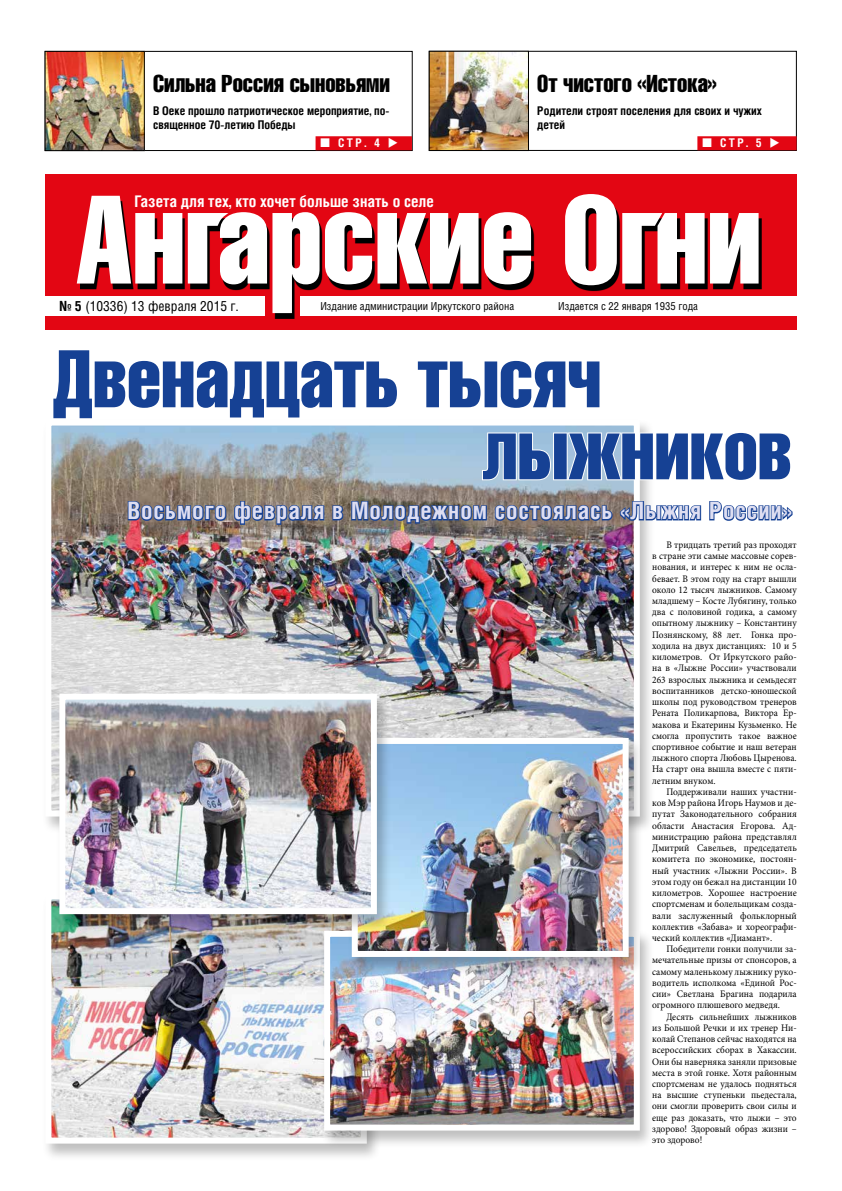
<style>
.page{position:relative;width:842px;height:1191px;background:#fff}
.page>*{position:absolute;margin:0;border:0;box-sizing:border-box;transform-origin:0 0}
.t1{font:80px/72px "Helios Compressed";color:#164194}
.t2{font:700 24px "Helios Cond";letter-spacing:.04em;color:#dedef1}
.t3{font:24px "Helios Compressed";color:#000}
.t4{font:700 16px "Helios Cond";color:#fff}
.t5{font:14px "Helios Cond";color:#000}
.t6{font:700 12px/14.4px "Helios Cond";color:#000}
.t7{font:700 12px "Helios Cond";letter-spacing:.2em;color:#fff}
.t8{font:11px "Helios Cond";color:#000}
.t9{font:10px/11.2px "Minion Pro";color:#000;text-align:justify;scale:.94 1}
.t10{font:10px/11.2px "Minion Pro";color:#000;text-align:justify;scale:.95 1}
.s1{font-weight:700}
</style>
<div class="page">
<div style="left:45px;top:174px;width:752px;height:156px;background:#e30613"></div>
<div style="left:300px;top:296px;width:497px;height:20px;background:#fff"></div>
<div style="left:45px;top:296px;width:220px;height:20px;background:#fff"></div>
<svg style="left:272px;top:213px;width:489px;height:106px"></svg>
<svg style="left:77px;top:194px;width:681px;height:119px;fill:#fff"></svg>
<div style="left:429px;top:51px;width:368px;height:100px;border:1px solid #000"></div>
<img style="left:431px;top:53px;width:96px;height:96px">
<div style="left:429px;top:51px;width:100px;height:100px;border:1px solid #000"></div>
<div style="left:45px;top:51px;width:367px;height:100px;border:1px solid #000"></div>
<img style="left:47px;top:53px;width:96px;height:96px">
<div style="left:45px;top:51px;width:100px;height:100px;border:1px solid #000"></div>
<div style="left:697px;top:136px;width:100px;height:14px;background:#e30613"></div>
<div style="left:316px;top:136px;width:96px;height:14px;background:#e30613"></div>
<div style="left:41px;top:418px;width:614px;height:416px;background:#000;opacity:.25"></div>
<img style="left:52px;top:426px;width:581px;height:383px">
<div style="left:45px;top:419px;width:595px;height:397px;border:6px solid #fff"></div>
<svg style="left:51px;top:418px;width:348px;height:2px"></svg>
<svg style="left:127px;top:492px;width:100px;height:32px;background:#656576"></svg>
<svg style="left:233px;top:500px;width:92px;height:26px;background:#58637f"></svg>
<svg style="left:331px;top:504px;width:13px;height:17px"></svg>
<svg style="left:350px;top:431px;width:443px;height:93px"></svg>
<div style="left:41px;top:892px;width:341px;height:269px;background:#000;opacity:.25"></div>
<img style="left:52px;top:900px;width:268px;height:236px">
<div style="left:45px;top:893px;width:322px;height:250px;border:6px solid #fff"></div>
<div style="left:320px;top:929px;width:335px;height:219px;background:#000;opacity:.25"></div>
<img style="left:331px;top:937px;width:302px;height:186px">
<div style="left:324px;top:930px;width:316px;height:200px;border:6px solid #fff"></div>
<div style="left:348px;top:737px;width:296px;height:238px;background:#000;opacity:.25"></div>
<img style="left:359px;top:745px;width:263px;height:205px">
<div style="left:352px;top:738px;width:277px;height:219px;border:6px solid #fff"></div>
<div style="left:55px;top:692px;width:337px;height:240px;background:#000;opacity:.25"></div>
<img style="left:66px;top:700px;width:304px;height:207px">
<div style="left:59px;top:693px;width:318px;height:221px;border:6px solid #fff"></div>
<h2 class="t3" style="left:537px;top:69px;width:181px">От чистого «Истока»</h2>
<p class="t6" style="left:537px;top:103px;width:226px">Родители строят поселения для своих и чужих детей</p>
<h2 class="t3" style="left:153px;top:69px;width:238px">Сильна Россия сыновьями</h2>
<p class="t6" style="left:153px;top:103px;width:238px">В Оеке прошло патриотическое мероприятие, по&shy;священное 70-летию Победы</p>
<p class="t7" style="left:338px;top:136px;width:62px">СТР. 4 ◆</p>
<p class="t7" style="left:720px;top:136px;width:62px">СТР. 5 ◆</p>
<h3 class="t4" style="left:134px;top:192px;width:301px">Газета для тех, кто хочет больше знать о селе</h3>
<h3 class="t5" style="left:60px;top:298px;width:181px"><span class="s1">№ 5</span> (10336) 13 февраля 2015 г.</h3>
<p class="t8" style="left:320px;top:299px;width:195px">Издание администрации Иркутского района</p>
<p class="t8" style="left:558px;top:299px;width:141px">Издается с 22 января 1935 года</p>
<h1 class="t1" style="left:482px;top:340px;width:311px;text-indent:-430px">Двенадцать тысяч лыжников</h1>
<h2 class="t2" style="left:128px;top:496px;width:666px">Восьмого февраля в Молодежном состоялась «Лыжня России»</h2>
<p class="t9" style="left:652px;top:539px;width:155px;text-indent:14px">В тридцать третий раз проходят в стране эти самые массовые сорев&shy;нования, и интерес к ним не осла&shy;бевает. В этом году на старт вышли около 12 тысяч лыжников. Самому младшему – Косте Лубягину, только два с половиной годика, а самому опытному лыжнику – Константину Познянскому, 88 лет. Гонка про&shy;ходила на двух дистанциях: 10 и 5 километров. От Иркутского райо&shy;на в «Лыжне России» участвовали 263 взрослых лыжника и семьдесят воспитанников детско-юношеской школы под руководством тренеров Рената Поликарпова, Виктора Ер&shy;макова и Екатерины Кузьменко. Не смогла пропустить такое важное спортивное событие и наш ветеран лыжного спорта Любовь Цыренова.<br>На старт она вышла вместе с пяти&shy;летним внуком.</p>
<p class="t10" style="left:652px;top:786px;width:154px;text-indent:14px">Поддерживали наших участни&shy;ков Мэр района Игорь Наумов и де&shy;путат Законодательного собрания области Анастасия Егорова. Ад&shy;министрацию района представлял Дмитрий Савельев, председатель комитета по экономике, постоян&shy;ный участник «Лыжни России». В этом году он бежал на дистанции 10 километров. Хорошее настроение спортсменам и болельщикам созда&shy;вали заслуженный фольклорный коллектив «Забава» и хореографи&shy;ческий коллектив «Диамант».</p>
<p class="t10" style="left:652px;top:943px;width:154px;text-indent:14px">Победители гонки получили за&shy;мечательные призы от спонсоров, а самому маленькому лыжнику руко&shy;водитель исполкома «Единой Рос&shy;сии» Светлана Брагина подарила огромного плюшевого медведя.</p>
<p class="t9" style="left:652px;top:1010px;width:155px;text-indent:14px">Десять сильнейших лыжников из Большой Речки и их тренер Ни&shy;колай Степанов сейчас находятся на всероссийских сборах в Хакассии.<br>Они бы наверняка заняли призовые места в этой гонке. Хотя районным спортсменам не удалось подняться на высшие ступеньки пьедестала, они смогли проверить свои силы и еще раз доказать, что лыжи – это здорово! Здоровый образ жизни – это здорово!</p>
</div>
